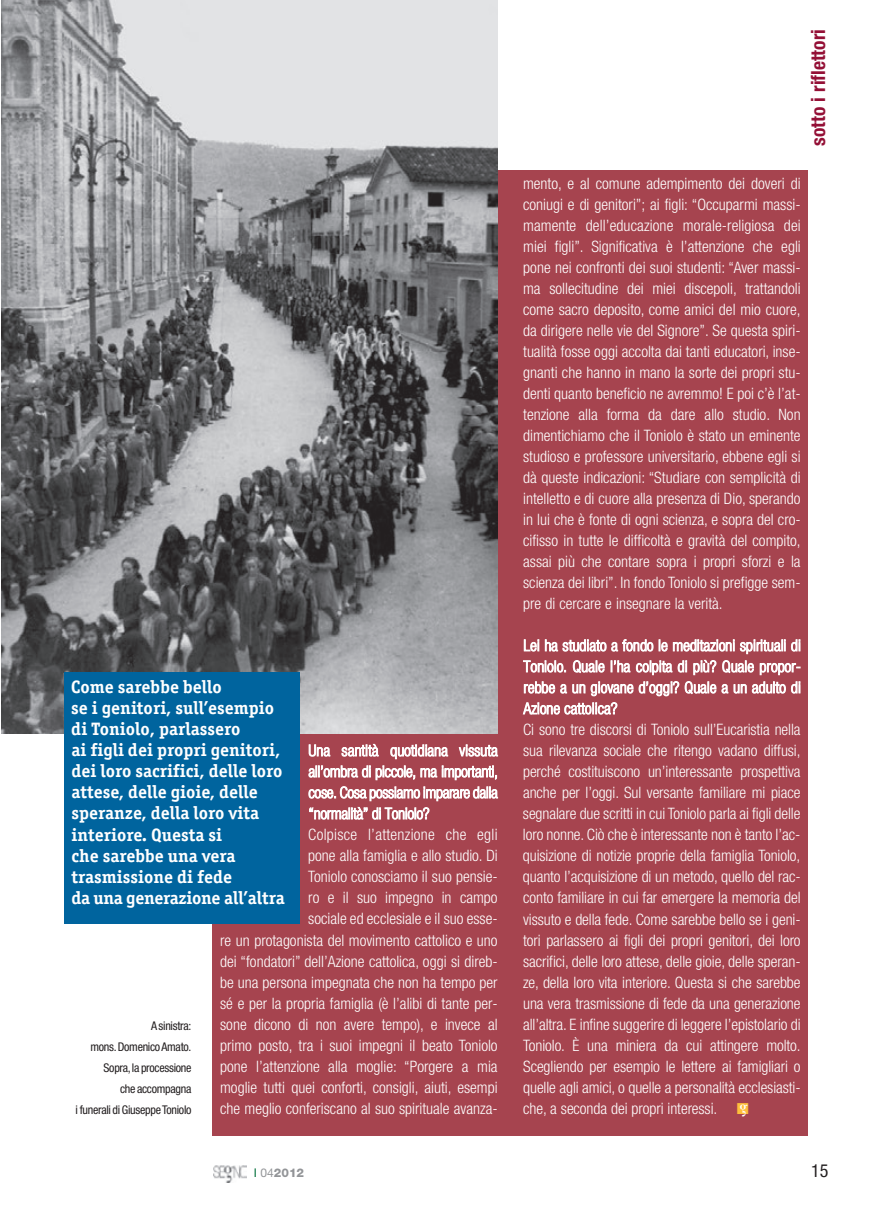
<style>
.page{position:relative;width:872px;height:1221px;background:#fff}
.page>*{position:absolute;margin:0;border:0;box-sizing:border-box;transform-origin:0 0}
.t1{font:700 condensed 19.5px "Helvetica Neue LT Std";color:#941036}
.t2{font:700 18px/21px "Officina Serif Std";color:#fff}
.t3{font:condensed 18px "Helvetica Neue LT Std";color:#231f20}
.t4{font:300 condensed 15.75px/21px "Helvetica Neue LT Std";color:#fff;text-align:justify}
.t5{font:condensed 12px/21px "Helvetica Neue LT Std";letter-spacing:-.025em;color:#231f20;text-align:right}
.t6{font:800 12px "Helvetica Neue LT Std";color:#939598}
.s1{color:#febf3b}
.s2{font-weight:400;color:#006f3a}
.s3{font-weight:400}
</style>
<div class="page">
<div style="left:213px;top:170px;width:595px;height:965px;background:#a6444f"></div>
<svg style="left:309px;top:744px;width:21px;height:12px"></svg>
<svg style="left:341px;top:743px;width:38px;height:13px"></svg>
<svg style="left:390px;top:744px;width:58px;height:15px"></svg>
<svg style="left:459px;top:744px;width:39px;height:13px"></svg>
<svg style="left:308px;top:765px;width:189px;height:15px"></svg>
<svg style="left:308px;top:786px;width:190px;height:33px"></svg>
<svg style="left:524px;top:639px;width:15px;height:12px"></svg>
<svg style="left:545px;top:639px;width:108px;height:12px"></svg>
<svg style="left:659px;top:639px;width:8px;height:12px"></svg>
<svg style="left:673px;top:639px;width:61px;height:12px"></svg>
<svg style="left:740px;top:639px;width:45px;height:15px"></svg>
<svg style="left:791px;top:639px;width:9px;height:12px"></svg>
<svg style="left:523px;top:660px;width:43px;height:12px"></svg>
<svg style="left:573px;top:660px;width:31px;height:13px"></svg>
<svg style="left:611px;top:660px;width:19px;height:12px"></svg>
<svg style="left:636px;top:660px;width:51px;height:15px"></svg>
<svg style="left:693px;top:659px;width:23px;height:16px"></svg>
<svg style="left:722px;top:660px;width:78px;height:15px"></svg>
<svg style="left:523px;top:681px;width:277px;height:33px"></svg>
<img style="left:213px;top:1165px;width:34px;height:17px">
<img style="left:1px;top:0;width:496px;height:733px">
<div style="left:64px;top:672px;width:235px;height:251px;background:#00649e"></div>
<p class="t1" style="left:811px;top:146px;width:118px;rotate:-90deg">sotto i riflettori</p>
<p class="t4" style="left:523px;top:174px;width:279px">mento, e al comune adempimento dei doveri di coniugi e di genitori”; ai figli: “Occuparmi massi&shy;mamente dell’educazione morale-religiosa dei miei figli”. Significativa è l’attenzione che egli pone nei confronti dei suoi studenti: “Aver massi&shy;ma sollecitudine dei miei discepoli, trattandoli come sacro deposito, come amici del mio cuore, da dirigere nelle vie del Signore”. Se questa spiri&shy;tualità fosse oggi accolta dai tanti educatori, inse&shy;gnanti che hanno in mano la sorte dei propri stu&shy;denti quanto beneficio ne avremmo! E poi c’è l’at&shy;tenzione alla forma da dare allo studio. Non dimentichiamo che il Toniolo è stato un eminente studioso e professore universitario, ebbene egli si dà queste indicazioni: “Studiare con semplicità di intelletto e di cuore alla presenza di Dio, sperando in lui che è fonte di ogni scienza, e sopra del cro&shy;cifisso in tutte le difficoltà e gravità del compito, assai più che contare sopra i propri sforzi e la scienza dei libri”. In fondo Toniolo si prefigge sem&shy;pre di cercare e insegnare la verità.</p>
<p class="t2" style="left:71px;top:678px;width:215px">Come sarebbe bello<br>se i genitori, sull’esempio di Toniolo, parlassero<br>ai figli dei propri genitori, dei loro sacrifici, delle loro attese, delle gioie, delle speranze, della loro vita interiore. Questa si<br>che sarebbe una vera trasmissione di fede<br>da una generazione all’altra</p>
<p class="t4" style="left:220px;top:825px;width:279px;text-align:right">Colpisce l’attenzione che egli<br>pone alla famiglia e allo studio. Di<br>Toniolo conosciamo il suo pensie-<br>ro e il suo impegno in campo<br>sociale ed ecclesiale e il suo esse-<br>re un protagonista del movimento cattolico e uno dei “fondatori” dell’Azione cattolica, oggi si direb&shy;be una persona impegnata che non ha tempo per sé e per la propria famiglia (è l’alibi di tante per&shy;sone dicono di non avere tempo), e invece al primo posto, tra i suoi impegni il beato Toniolo pone l’attenzione alla moglie: “Porgere a mia moglie tutti quei conforti, consigli, aiuti, esempi che meglio conferiscano al suo spirituale avanza-</p>
<p class="t5" style="left:76px;top:1015px;width:117px">A sinistra:<br>mons. Domenico Amato.<br>Sopra, la processione<br>che accompagna<br>i funerali di Giuseppe Toniolo</p>
<p class="t4" style="left:523px;top:720px;width:279px">Ci sono tre discorsi di Toniolo sull’Eucaristia nella sua rilevanza sociale che ritengo vadano diffusi, perché costituiscono un’interessante prospettiva anche per l’oggi. Sul versante familiare mi piace segnalare due scritti in cui Toniolo parla ai figli delle loro nonne. Ciò che è interessante non è tanto l’ac&shy;quisizione di notizie proprie della famiglia Toniolo, quanto l’acquisizione di un metodo, quello del rac&shy;conto familiare in cui far emergere la memoria del vissuto e della fede. Come sarebbe bello se i geni&shy;tori parlassero ai figli dei propri genitori, dei loro sacrifici, delle loro attese, delle gioie, delle speran&shy;ze, della loro vita interiore. Questa si che sarebbe una vera trasmissione di fede da una generazione all’altra. E infine suggerire di leggere l’epistolario di Toniolo. È una miniera da cui attingere molto.<br>Scegliendo per esempio le lettere ai famigliari o quelle agli amici, o quelle a personalità ecclesiasti&shy;che, a seconda dei propri interessi. <span class="s1">■</span><sup>g</sup></p>
<p class="t6" style="left:254px;top:1167px;width:52px"><span class="s2">I</span> <span class="s3">04</span>2012</p>
<p class="t3" style="left:811px;top:1163px;width:19px">15</p>
</div>
